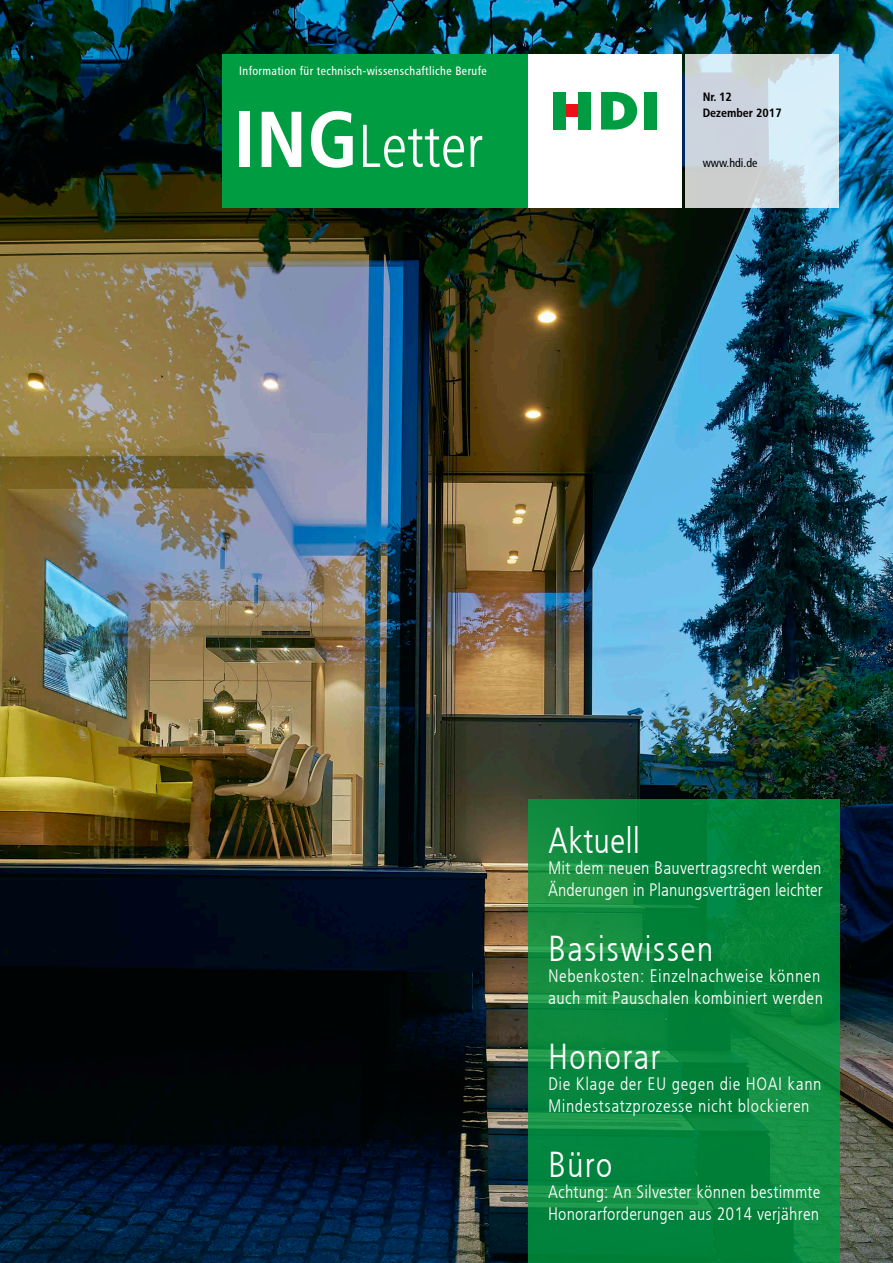
<style>
.page{position:relative;width:893px;height:1263px;background:#fff}
.page>*{position:absolute;margin:0;border:0;box-sizing:border-box;transform-origin:0 0}
.t1{font:60.3px "HDI Gerling Sans Cond Light";color:#fff}
.t2{font:36px "HDI Gerling Sans Cond Light";letter-spacing:.03em;color:#fff}
.t3{font:36px "HDI Gerling Sans Cond Light";color:#fff}
.t4{font:18px/21.6px "HDI Gerling Sans Cond Light";letter-spacing:.01em;color:#fff}
.t5{font:18px/21.6px "HDI Gerling Sans Cond Light";letter-spacing:.03em;color:#fff}
.t6{font:12px "HDI Gerling Sans Cond Regular";letter-spacing:.03em;color:#fff}
.t7{font:12px/16.5px "HDI Gerling Sans Cond Bold";color:#000}
.t8{font:12px "HDI Gerling Sans Cond Regular";color:#000}
.s1{font-family:"HDI Gerling Sans Cond Bold";font-size:78.9px}
</style>
<div class="page">
<img style="left:0;top:0;width:893px;height:1263px">
<svg style="left:528px;top:799px;width:312px;height:464px;background:#09873d"></svg>
<svg style="left:686px;top:54px;width:153px;height:153px;background:#cfdce4"></svg>
<div style="left:222px;top:54px;width:306px;height:153px;background:#009c41"></div>
<div style="left:528px;top:54px;width:153px;height:153px;background:#fff"></div>
<div style="left:566px;top:104px;width:12px;height:13px;background:#ec1119"></div>
<svg style="left:601px;top:92px;width:36px;height:38px"></svg>
<div style="left:644px;top:92px;width:12px;height:38px;background:#009c41"></div>
<div style="left:578px;top:92px;width:13px;height:38px;background:#009c41"></div>
<div style="left:553px;top:92px;width:13px;height:38px;background:#009c41"></div>
<p class="t6" style="left:239px;top:64px;width:249px">Information für technisch-wissenschaftliche Berufe</p>
<h1 class="t1" style="left:234px;top:112px;width:251px"><span class="s1">ING</span>Letter</h1>
<p class="t7" style="left:703px;top:88px;width:81px">Nr. 12<br>Dezember 2017</p>
<p class="t8" style="left:703px;top:156px;width:56px">www.hdi.de</p>
<h2 class="t3" style="left:548px;top:820px;width:94px">Aktuell</h2>
<p class="t4" style="left:548px;top:857px;width:276px">Mit dem neuen Bauvertragsrecht werden<br>Änderungen in Planungsverträgen leichter</p>
<h2 class="t2" style="left:548px;top:928px;width:167px">Basiswissen</h2>
<p class="t5" style="left:548px;top:965px;width:276px">Nebenkosten: Einzelnachweise können auch mit Pauschalen kombiniert werden</p>
<h2 class="t2" style="left:548px;top:1036px;width:114px">Honorar</h2>
<p class="t5" style="left:548px;top:1073px;width:275px">Die Klage der EU gegen die HOAI kann<br>Mindestsatzprozesse nicht blockieren</p>
<h2 class="t2" style="left:548px;top:1144px;width:66px">Büro</h2>
<p class="t4" style="left:548px;top:1181px;width:274px">Achtung: An Silvester können bestimmte<br>Honorarforderungen aus 2014 verjähren</p>
</div>
